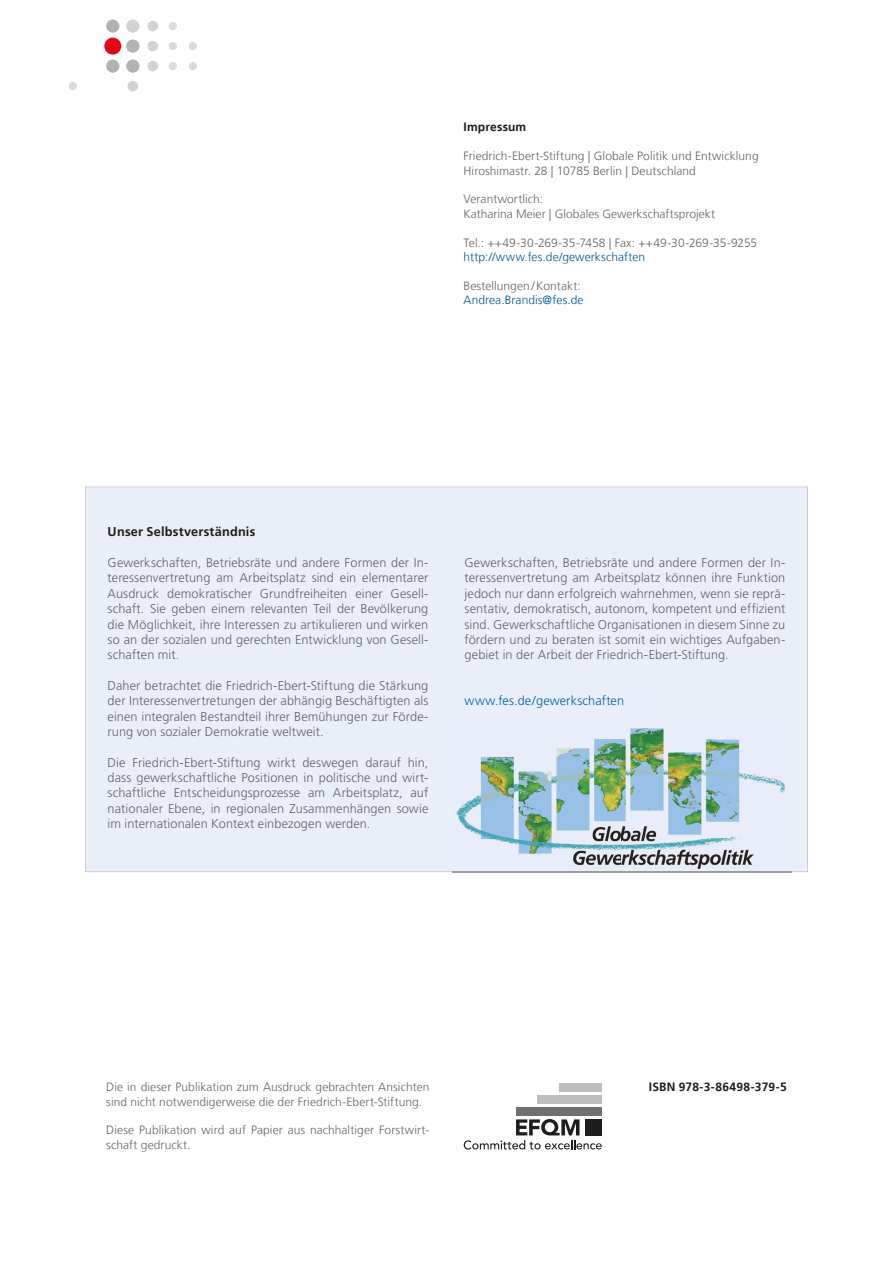
<style>
.page{position:relative;width:893px;height:1263px;background:#fff}
.page>*{position:absolute;margin:0;border:0;box-sizing:border-box;transform-origin:0 0}
.t1{font:300 12.75px/15.3px "Frutiger";letter-spacing:.005em;color:#646463;text-align:justify}
.t2{font:300 12.75px "Frutiger";letter-spacing:.01em;color:#0062ae}
.t3{font:700 12.75px "Frutiger";letter-spacing:.015em;color:#1d1d1b}
.Letzte_Seite{font:300 12px/14.4px "Frutiger LT";letter-spacing:.005em;color:#646463}
.Letzte_Seite-2{font:300 12px "Frutiger LT";letter-spacing:.005em;color:#005698}
.Letzte_Seite-3{font:700 12px "Frutiger LT";letter-spacing:.015em;color:#1d1d1b}
</style>
<div class="page">
<div style="left:104px;top:38px;width:17px;height:17px;background:#e30614;border-radius:50%"></div>
<div style="left:69px;top:82px;width:8px;height:8px;background:#dadada;border-radius:50%"></div>
<div style="left:127px;top:81px;width:11px;height:10px;background:#d2d2d2;border-radius:50%"></div>
<div style="left:169px;top:22px;width:8px;height:8px;background:#dadada;border-radius:50%"></div>
<div style="left:147px;top:21px;width:11px;height:10px;background:#d2d2d2;border-radius:50%"></div>
<div style="left:189px;top:42px;width:8px;height:8px;background:#dadada;border-radius:50%"></div>
<div style="left:169px;top:42px;width:8px;height:8px;background:#dadada;border-radius:50%"></div>
<div style="left:147px;top:41px;width:11px;height:10px;background:#d2d2d2;border-radius:50%"></div>
<div style="left:189px;top:62px;width:8px;height:8px;background:#dadada;border-radius:50%"></div>
<div style="left:169px;top:62px;width:8px;height:8px;background:#dadada;border-radius:50%"></div>
<div style="left:147px;top:61px;width:11px;height:10px;background:#d2d2d2;border-radius:50%"></div>
<div style="left:126px;top:20px;width:13px;height:13px;background:#d2d2d2;border-radius:50%"></div>
<div style="left:106px;top:20px;width:13px;height:13px;background:#b2b2b2;border-radius:50%"></div>
<div style="left:126px;top:39px;width:13px;height:14px;background:#b2b2b2;border-radius:50%"></div>
<div style="left:126px;top:59px;width:13px;height:14px;background:#b2b2b2;border-radius:50%"></div>
<div style="left:106px;top:59px;width:13px;height:14px;background:#b2b2b2;border-radius:50%"></div>
<svg style="left:464px;top:1119px;width:138px;height:30px"></svg>
<div style="left:585px;top:1119px;width:17px;height:16px;background:#1d1d1b"></div>
<div style="left:516px;top:1107px;width:86px;height:8px;background:#70706f"></div>
<div style="left:537px;top:1095px;width:65px;height:8px;background:#bdbdbc"></div>
<div style="left:559px;top:1083px;width:43px;height:8px;background:#bdbdbc"></div>
<div style="left:85px;top:487px;width:723px;height:385px;background:#eaeef9"></div>
<img style="left:452px;top:722px;width:340px;height:151px">
<div style="left:625px;top:682px;width:39px;height:33px;background:#e9edf9"></div>
<p class="Letzte_Seite-3" style="left:463px;top:120px;width:64px">Impressum</p>
<p class="Letzte_Seite" style="left:463px;top:149px;width:297px">Friedrich-Ebert-Stiftung | Globale Politik und Entwicklung</p>
<p class="Letzte_Seite" style="left:463px;top:163px;width:234px">Hiroshimastr. 28 | 10785 Berlin | Deutschland</p>
<p class="Letzte_Seite" style="left:463px;top:192px;width:81px">Verantwortlich:</p>
<p class="Letzte_Seite" style="left:463px;top:207px;width:253px">Katharina Meier | Globales Gewerkschaftsprojekt</p>
<p class="Letzte_Seite" style="left:463px;top:235px;width:295px">Tel.: ++49-30-269-35-7458 | Fax: ++49-30-269-35-9255</p>
<p class="Letzte_Seite-2" style="left:463px;top:250px;width:183px">http://www.fes.de/gewerkschaften</p>
<p class="Letzte_Seite" style="left:463px;top:279px;width:119px">Bestellungen/Kontakt:</p>
<p class="Letzte_Seite-2" style="left:463px;top:293px;width:122px">Andrea.Brandis@fes.de</p>
<p class="t3" style="left:108px;top:524px;width:149px">Unser Selbstverständnis</p>
<p class="t1" style="left:108px;top:555px;width:322px">Gewerkschaften, Betriebsräte und andere Formen der In&shy;teressenvertretung am Arbeitsplatz sind ein elementarer Ausdruck demokratischer Grundfreiheiten einer Gesell&shy;schaft. Sie geben einem relevanten Teil der Bevölkerung die Möglichkeit, ihre Interessen zu artikulieren und wirken so an der sozialen und gerechten Entwicklung von Gesell&shy;schaften mit.</p>
<p class="t1" style="left:108px;top:678px;width:322px">Daher betrachtet die Friedrich-Ebert-Stiftung die Stärkung der Interessenvertretungen der abhängig Beschäftigten als einen integralen Bestandteil ihrer Bemühungen zur Förde&shy;rung von sozialer Demokratie weltweit.</p>
<p class="t1" style="left:108px;top:755px;width:322px">Die Friedrich-Ebert-Stiftung wirkt deswegen darauf hin, dass gewerkschaftliche Positionen in politische und wirt&shy;schaftliche Entscheidungsprozesse am Arbeitsplatz, auf nationaler Ebene, in regionalen Zusammenhängen sowie im internationalen Kontext einbezogen werden.</p>
<p class="t1" style="left:465px;top:555px;width:322px">Gewerkschaften, Betriebsräte und andere Formen der In&shy;teressenvertretung am Arbeitsplatz können ihre Funktion jedoch nur dann erfolgreich wahrnehmen, wenn sie reprä&shy;sentativ, demokratisch, autonom, kompetent und effizient sind. Gewerkschaftliche Organisationen in diesem Sinne zu fördern und zu beraten ist somit ein wichtiges Aufgaben&shy;gebiet in der Arbeit der Friedrich-Ebert-Stiftung.</p>
<p class="t2" style="left:465px;top:694px;width:187px">www.fes.de/gewerkschaften.htm</p>
<p class="Letzte_Seite" style="left:106px;top:1080px;width:325px">Die in dieser Publikation zum Ausdruck gebrachten Ansichten sind nicht notwendigerweise die der Friedrich-Ebert-Stiftung.</p>
<p class="Letzte_Seite" style="left:106px;top:1123px;width:325px">Diese Publikation wird auf Papier aus nachhaltiger Forstwirt&shy;schaft gedruckt.</p>
<p class="Letzte_Seite-3" style="left:649px;top:1080px;width:139px">ISBN 978-3-86498-379-5</p>
</div>
